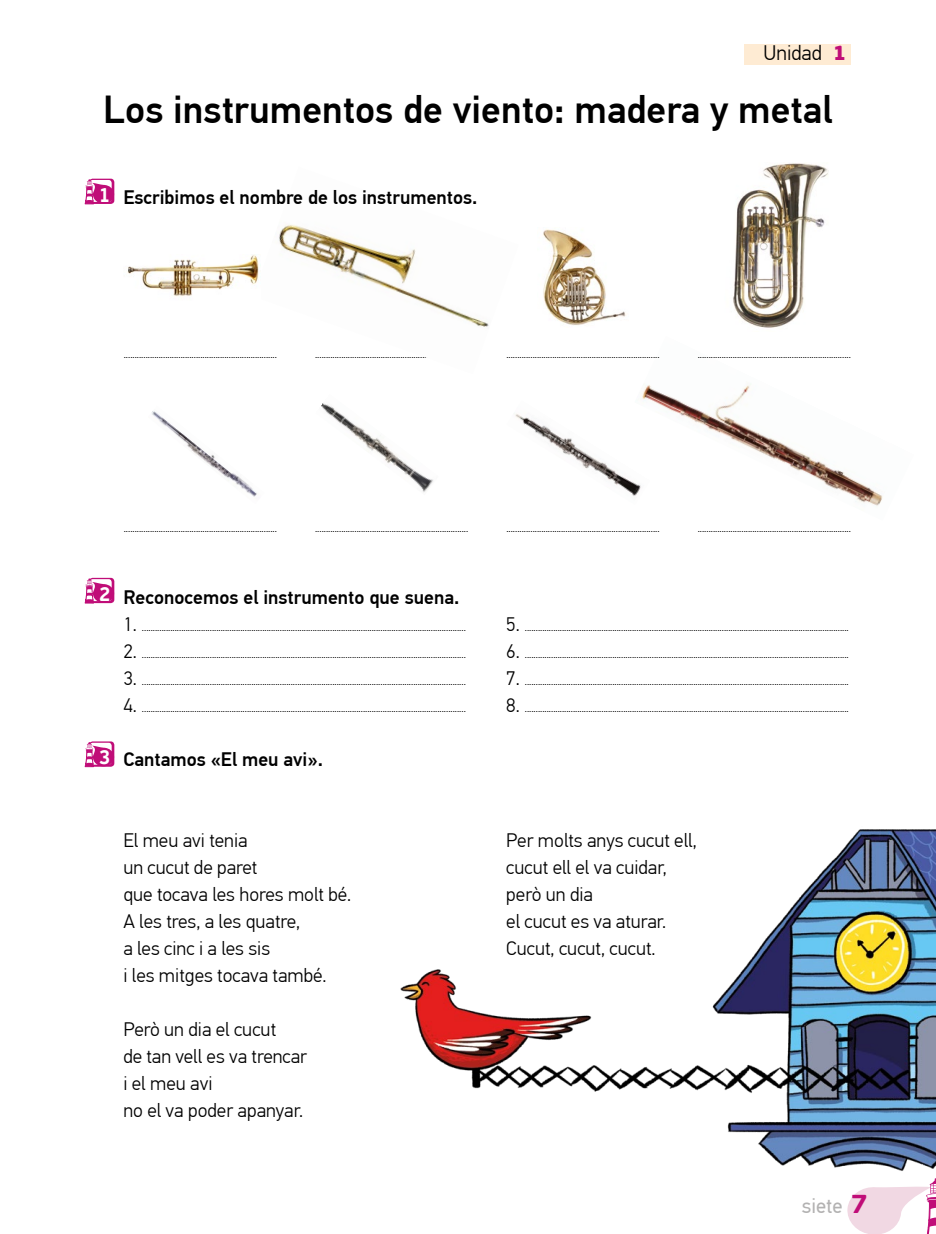
<style>
.page{position:relative;width:936px;height:1234px;background:#fff}
.page>*{position:absolute;margin:0;border:0;box-sizing:border-box;transform-origin:0 0}
.t1{font:500 39px "PF Din Text Pro";color:#000}
.t2{font:700 27px "PF Beau Sans Pro";color:#c00d78}
.t3{font:300 21px "PF Din Text Pro";color:#000}
.t4{font:21px "PF Din Text Pro";color:#b3b2b2}
.t5{font:900 21px "PF Beau Sans Pro";color:#c00d78}
.t6{font:700 20.25px "PF Beau Sans Pro";color:#fff;scale:.9 1}
.t7{font:300 19.5px/27px "PF Din Text Pro";color:#000}
.t8{font:500 19.5px "PF Din Text Pro";color:#000}
.t9{font:9px "PF Din Text Pro";color:#000}
.s1{font-weight:300;font-size:19.5px}
</style>
<div class="page">
<svg style="left:847px;top:1209px;width:88px;height:24px"></svg>
<img style="left:642px;top:384px;width:241px;height:122px">
<div style="left:744px;top:44px;width:106px;height:20px;background:#feebd3"></div>
<svg style="left:85px;top:179px;width:29px;height:25px"></svg>
<svg style="left:85px;top:577px;width:29px;height:26px"></svg>
<svg style="left:85px;top:741px;width:29px;height:25px"></svg>
<img style="left:400px;top:829px;width:535px;height:380px">
<img style="left:321px;top:403px;width:112px;height:90px">
<img style="left:151px;top:411px;width:106px;height:86px">
<img style="left:515px;top:400px;width:135px;height:105px">
<img style="left:279px;top:224px;width:210px;height:103px">
<img style="left:543px;top:229px;width:83px;height:97px">
<img style="left:127px;top:254px;width:132px;height:42px">
<img style="left:733px;top:163px;width:96px;height:165px">
<h3 class="t3" style="left:763px;top:41px;width:60px">Unidad</h3>
<h3 class="t5" style="left:832px;top:39px;width:16px">1</h3>
<h1 class="t1" style="left:103px;top:86px;width:730px">Los instrumentos de viento: madera y metal</h1>
<h3 class="t6" style="left:99px;top:182px;width:15px">1</h3>
<h3 class="t8" style="left:123px;top:185px;width:355px">Escribimos el nombre de los instrumentos.</h3>
<p class="t9" style="left:124px;top:349px;width:155px">......................................................................</p>
<p class="t9" style="left:315px;top:349px;width:155px">......................................................................</p>
<p class="t9" style="left:506px;top:349px;width:155px">......................................................................</p>
<p class="t9" style="left:697px;top:349px;width:155px">......................................................................</p>
<p class="t9" style="left:124px;top:523px;width:155px">......................................................................</p>
<p class="t9" style="left:315px;top:523px;width:155px">......................................................................</p>
<p class="t9" style="left:506px;top:523px;width:155px">......................................................................</p>
<p class="t9" style="left:697px;top:523px;width:155px">......................................................................</p>
<h3 class="t6" style="left:99px;top:581px;width:15px">2</h3>
<h3 class="t8" style="left:123px;top:585px;width:337px">Reconocemos el instrumento que suena.</h3>
<p class="t9" style="left:123px;top:622px;width:344px"><span class="s1">1.</span> ....................................................................................................................................................</p>
<p class="t9" style="left:123px;top:649px;width:344px"><span class="s1">2.</span> ....................................................................................................................................................</p>
<p class="t9" style="left:123px;top:676px;width:344px"><span class="s1">3.</span> ....................................................................................................................................................</p>
<p class="t9" style="left:123px;top:703px;width:344px"><span class="s1">4.</span> ....................................................................................................................................................</p>
<h3 class="t6" style="left:99px;top:744px;width:15px">3</h3>
<h3 class="t8" style="left:123px;top:747px;width:201px">Cantamos «El meu avi».</h3>
<p class="t9" style="left:506px;top:622px;width:344px"><span class="s1">5.</span> ....................................................................................................................................................</p>
<p class="t9" style="left:506px;top:649px;width:344px"><span class="s1">6.</span> ....................................................................................................................................................</p>
<p class="t9" style="left:506px;top:676px;width:344px"><span class="s1">7.</span> ....................................................................................................................................................</p>
<p class="t9" style="left:506px;top:703px;width:344px"><span class="s1">8.</span> ....................................................................................................................................................</p>
<h3 class="t7" style="left:123px;top:827px;width:229px">El meu avi tenia<br>un cucut de paret<br>que tocava les hores molt bé.<br>A les tres, a les quatre,<br>a les cinc i a les sis<br>i les mitges tocava també.</h3>
<h3 class="t7" style="left:123px;top:1016px;width:185px">Però un dia el cucut<br>de tan vell es va trencar i el meu avi<br>no el va poder apanyar.</h3>
<h3 class="t7" style="left:506px;top:827px;width:192px">Per molts anys cucut ell, cucut ell el va cuidar, però un dia<br>el cucut es va aturar.<br>Cucut, cucut, cucut.</h3>
<h3 class="t4" style="left:801px;top:1192px;width:42px">siete</h3>
<h2 class="t2" style="left:850px;top:1186px;width:19px">7</h2>
</div>
